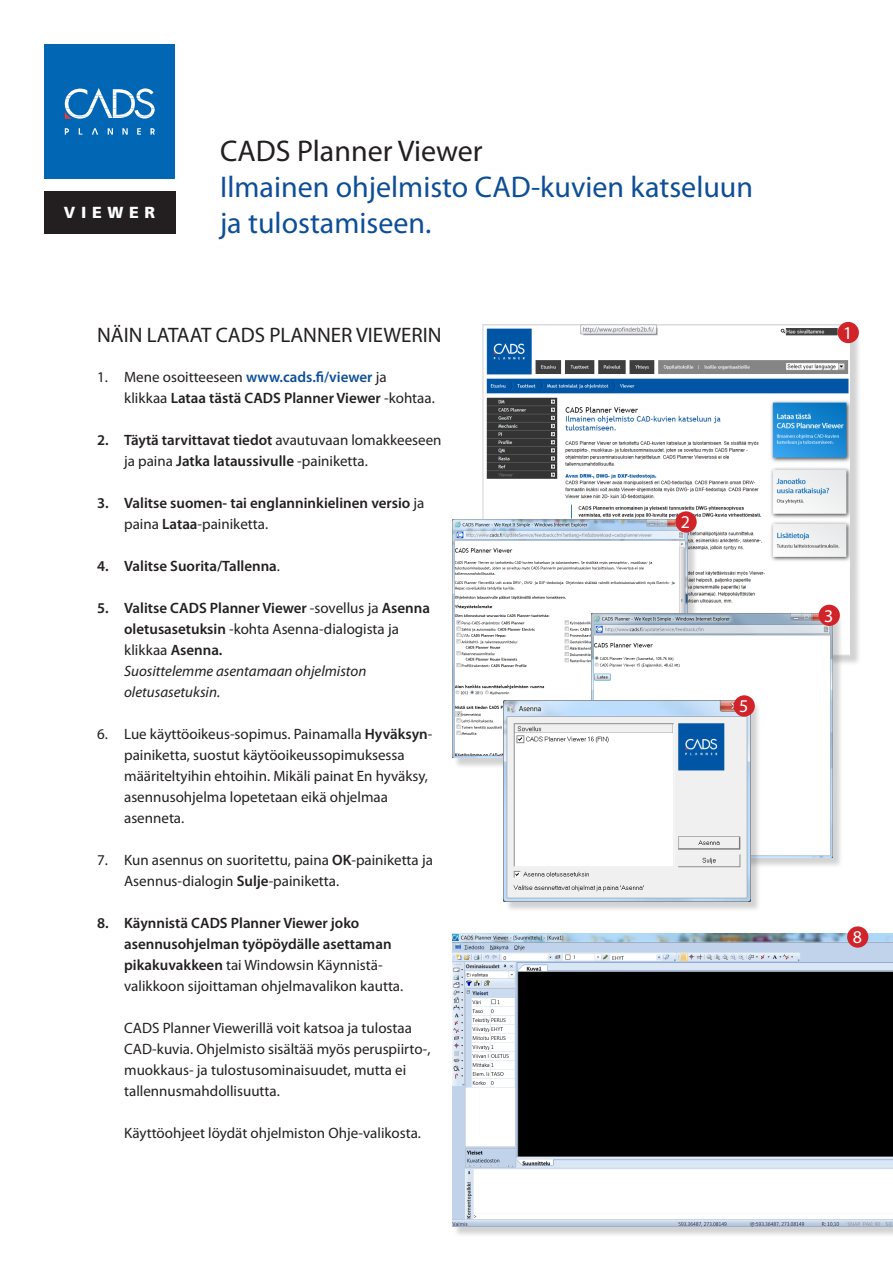
<style>
.page{position:relative;width:893px;height:1263px;background:#fff}
.page>*{position:absolute;margin:0;border:0;box-sizing:border-box;transform-origin:0 0}
.t1{font:30px "Myriad Pro";color:#0e4e97}
.t2{font:30px "Myriad Pro";color:#231f20}
.t3{font:21px "Myriad Pro";color:#231f20}
.t4{font:18px "Myriad Pro";color:#fff}
.t5{font:900 16.05px "Frutiger LT Std";letter-spacing:.35em;color:#fff}
.t6{font:15px/21px "Myriad Pro";color:#231f20}
.t7{font:600 15px/21px "Myriad Pro";color:#231f20}
.s1{font-weight:600;color:#0e4e97}
.s2{font-weight:600}
.s3{font-weight:400}
.s4{font-weight:400;font-style:italic}
</style>
<div class="page">
<div style="left:484px;top:326px;width:377px;height:340px;background:#231f20;opacity:.2"></div>
<img style="left:485px;top:327px;width:364px;height:326px">
<div style="left:453px;top:521px;width:244px;height:247px;background:#231f20;opacity:.2"></div>
<img style="left:452px;top:519px;width:235px;height:239px">
<div style="left:593px;top:614px;width:250px;height:255px;background:#231f20;opacity:.2"></div>
<img style="left:591px;top:613px;width:242px;height:245px">
<div style="left:44px;top:191px;width:131px;height:43px;background:#231f20"></div>
<div style="left:44px;top:44px;width:131px;height:135px;background:#0166b3"></div>
<svg style="left:65px;top:128px;width:4px;height:7px"></svg>
<svg style="left:92px;top:128px;width:6px;height:7px"></svg>
<svg style="left:108px;top:128px;width:5px;height:7px"></svg>
<svg style="left:122px;top:128px;width:6px;height:7px"></svg>
<svg style="left:137px;top:128px;width:4px;height:7px"></svg>
<svg style="left:150px;top:128px;width:5px;height:7px"></svg>
<svg style="left:65px;top:88px;width:90px;height:31px"></svg>
<div style="left:505px;top:701px;width:256px;height:211px;background:#231f20;opacity:.2"></div>
<img style="left:503px;top:700px;width:248px;height:201px">
<div style="left:453px;top:935px;width:440px;height:302px;background:#231f20;opacity:.2"></div>
<img style="left:452px;top:933px;width:441px;height:294px">
<div style="left:838px;top:322px;width:21px;height:21px;background:#d1232a;border-radius:50%"></div>
<div style="left:675px;top:511px;width:22px;height:22px;background:#d1232a;border-radius:50%"></div>
<div style="left:819px;top:605px;width:21px;height:21px;background:#d1232a;border-radius:50%"></div>
<div style="left:734px;top:695px;width:21px;height:22px;background:#d1232a;border-radius:50%"></div>
<div style="left:847px;top:926px;width:21px;height:22px;background:#d1232a;border-radius:50%"></div>
<p class="t5" style="left:64px;top:203px;width:93px">VIEWER</p>
<p class="t2" style="left:220px;top:133px;width:264px">CADS Planner Viewer</p>
<p class="t1" style="left:220px;top:169px;width:535px">Ilmainen ohjelmisto CAD-kuvien katseluun</p>
<p class="t1" style="left:220px;top:205px;width:213px">ja tulostamiseen.</p>
<p class="t3" style="left:97px;top:322px;width:346px">NÄIN LATAAT CADS PLANNER VIEWERIN</p>
<p class="t6" style="left:124px;top:367px;width:312px;text-indent:-27px">1. Mene osoitteeseen <span class="s1">www.cads.fi/viewer</span> ja<br>klikkaa <span class="s2">Lataa tästä CADS Planner Viewer</span> -kohtaa.</p>
<p class="t7" style="left:124px;top:429px;width:319px;text-indent:-27px">2. Täytä tarvittavat tiedot <span class="s3">avautuvaan lomakkeeseen ja paina</span> Jatka lataussivulle <span class="s3">-painiketta.</span></p>
<p class="t7" style="left:124px;top:492px;width:302px;text-indent:-27px">3. Valitse suomen- tai englanninkielinen versio <span class="s3">ja paina</span> Lataa<span class="s3">-painiketta.</span></p>
<p class="t7" style="left:97px;top:555px;width:184px">4. Valitse Suorita/Tallenna<span class="s3">.</span></p>
<p class="t7" style="left:124px;top:597px;width:307px;text-indent:-27px">5. Valitse CADS Planner Viewer <span class="s3">-sovellus ja</span> Asenna oletusasetuksin <span class="s3">-kohta Asenna-dialogista ja klikkaa</span> Asenna.<br><span class="s4">Suosittelemme asentamaan ohjelmiston oletusasetuksin.</span></p>
<p class="t6" style="left:124px;top:724px;width:310px;text-indent:-27px">6. Lue käyttöoikeus-sopimus. Painamalla <span class="s2">Hyväksyn&shy;</span>painiketta, suostut käytöoikeussopimuksessa määriteltyihin ehtoihin. Mikäli painat En hyväksy, asennusohjelma lopetetaan eikä ohjelmaa asenneta.</p>
<p class="t6" style="left:124px;top:850px;width:310px;text-indent:-27px">7. Kun asennus on suoritettu, paina <span class="s2">OK</span>-painiketta ja<br>Asennus-dialogin <span class="s2">Sulje</span>-painiketta.</p>
<p class="t7" style="left:124px;top:912px;width:281px;text-indent:-27px">8. Käynnistä CADS Planner Viewer joko asennusohjelman työpöydälle asettaman pikakuvakkeen <span class="s3">tai Windowsin Käynnistä&shy;valikkoon sijoittaman ohjelmavalikon kautta.</span></p>
<p class="t6" style="left:124px;top:1018px;width:308px">CADS Planner Viewerillä voit katsoa ja tulostaa CAD-kuvia. Ohjelmisto sisältää myös peruspiirto-, muokkaus- ja tulostusominaisuudet, mutta ei tallennusmahdollisuutta.</p>
<p class="t6" style="left:124px;top:1123px;width:298px">Käyttöohjeet löydät ohjelmiston Ohje-valikosta.</p>
<p class="t4" style="left:681px;top:511px;width:11px">2</p>
<p class="t4" style="left:739px;top:695px;width:11px">5</p>
<p class="t4" style="left:843px;top:322px;width:11px">1</p>
<p class="t4" style="left:824px;top:604px;width:11px">3</p>
<p class="t4" style="left:853px;top:926px;width:11px">8</p>
</div>
